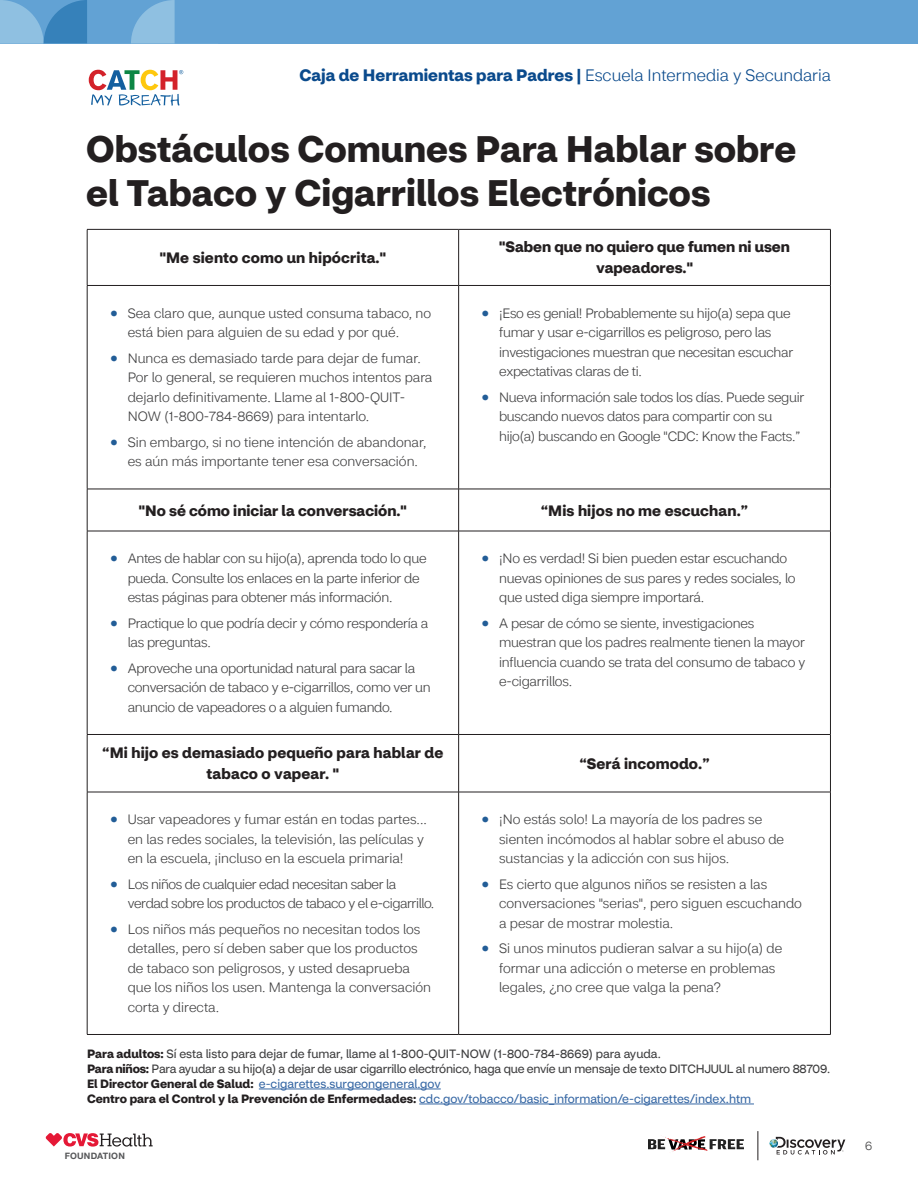
<style>
.page{position:relative;width:918px;height:1188px;background:#fff}
.page>*{position:absolute;margin:0;border:0;box-sizing:border-box;transform-origin:0 0}
.Main_Headline{font:700 36.75px/44.2px "CVS Health Sans";color:#231f20}
.t1{font:700 16.5px "CVS Health Sans";color:#0a4a8c}
.Subhead_3_10pt{font:700 15px/21px "CVS Health Sans";letter-spacing:.01em;color:#231f20;text-align:center}
.t2{font:300 13.5px/19.5px "CVS Health Sans";letter-spacing:-.015em;color:#3e3e3f}
.Body{font:12px/15px "CVS Health Sans";color:#3e3e3f}
.t3{font:300 12px "CVS Health Sans";color:#3e3e3f}
.t4{font:700 8.85px "Helvetica Neue";letter-spacing:.025em;color:#57585a}
.s1{font-weight:300}
.s2{font-family:"Helvetica Neue";color:#225d97}
.s3{font-weight:700;color:#231f20}
.s4{color:#3667a4}
</style>
<div class="page">
<svg style="left:46px;top:1133px;width:107px;height:14px"></svg>
<div style="left:0;top:0;width:918px;height:44px;background:#62a2d4"></div>
<svg style="left:0;top:0;width:175px;height:44px"></svg>
<svg style="left:89px;top:70px;width:94px;height:36px"></svg>
<svg style="left:769px;top:1137px;width:76px;height:18px"></svg>
<svg style="left:758px;top:1131px;width:1px;height:29px"></svg>
<img style="left:649px;top:1139px;width:94px;height:11px">
<svg style="left:659px;top:1136px;width:50px;height:16px"></svg>
<hr style="left:259px;top:1089px;width:182px;height:1px;background:#3667a4">
<hr style="left:419px;top:1104px;width:335px;height:1px;background:#3667a4">
<hr style="left:87px;top:229px;width:372px;height:1px;background:#231f20">
<hr style="left:87px;top:230px;width:1px;height:55px;background:#231f20">
<hr style="left:459px;top:229px;width:372px;height:1px;background:#231f20">
<hr style="left:458px;top:230px;width:1px;height:55px;background:#231f20">
<hr style="left:830px;top:230px;width:1px;height:55px;background:#231f20">
<hr style="left:87px;top:285px;width:372px;height:1px;background:#231f20">
<hr style="left:87px;top:286px;width:1px;height:203px;background:#231f20">
<hr style="left:459px;top:285px;width:372px;height:1px;background:#231f20">
<hr style="left:458px;top:286px;width:1px;height:203px;background:#231f20">
<hr style="left:830px;top:286px;width:1px;height:203px;background:#231f20">
<hr style="left:87px;top:489px;width:372px;height:1px;background:#231f20">
<hr style="left:87px;top:489px;width:1px;height:42px;background:#231f20">
<hr style="left:459px;top:489px;width:372px;height:1px;background:#231f20">
<hr style="left:458px;top:489px;width:1px;height:42px;background:#231f20">
<hr style="left:830px;top:489px;width:1px;height:42px;background:#231f20">
<hr style="left:87px;top:531px;width:372px;height:1px;background:#231f20">
<hr style="left:87px;top:531px;width:1px;height:203px;background:#231f20">
<hr style="left:459px;top:531px;width:372px;height:1px;background:#231f20">
<hr style="left:458px;top:531px;width:1px;height:203px;background:#231f20">
<hr style="left:830px;top:531px;width:1px;height:203px;background:#231f20">
<hr style="left:87px;top:734px;width:372px;height:1px;background:#231f20">
<hr style="left:87px;top:735px;width:1px;height:57px;background:#231f20">
<hr style="left:459px;top:734px;width:372px;height:1px;background:#231f20">
<hr style="left:458px;top:735px;width:1px;height:57px;background:#231f20">
<hr style="left:830px;top:735px;width:1px;height:57px;background:#231f20">
<hr style="left:87px;top:792px;width:372px;height:1px;background:#231f20">
<hr style="left:87px;top:792px;width:1px;height:242px;background:#231f20">
<hr style="left:459px;top:792px;width:372px;height:1px;background:#231f20">
<hr style="left:458px;top:792px;width:1px;height:242px;background:#231f20">
<hr style="left:830px;top:792px;width:1px;height:242px;background:#231f20">
<hr style="left:87px;top:1034px;width:372px;height:1px;background:#231f20">
<hr style="left:459px;top:1034px;width:372px;height:1px;background:#231f20">
<p class="t1" style="left:299px;top:65px;width:533px">Caja de Herramientas para Padres | <span class="s1">Escuela Intermedia y Secundaria</span></p>
<p class="Main_Headline" style="left:86px;top:127px;width:712px">Obstáculos Comunes Para Hablar sobre el Tabaco y Cigarrillos Electrónicos</p>
<p class="Subhead_3_10pt" style="left:160px;top:247px;width:228px">"Me siento como un hipócrita."</p>
<p class="Subhead_3_10pt" style="left:499px;top:237px;width:292px">"Saben que no quiero que fumen ni usen vapeadores."</p>
<p class="t2" style="left:128px;top:304px;width:305px;text-indent:-18px"><span class="s2">●</span> Sea claro que, aunque usted consuma tabaco, no está bien para alguien de su edad y por qué.</p>
<p class="t2" style="left:128px;top:349px;width:306px;text-indent:-18px"><span class="s2">●</span> Nunca es demasiado tarde para dejar de fumar.<br>Por lo general, se requieren muchos intentos para dejarlo definitivamente. Llame al 1-800-QUIT-NOW (1-800-784-8669) para intentarlo.</p>
<p class="t2" style="left:128px;top:433px;width:300px;text-indent:-18px"><span class="s2">●</span> Sin embargo, si no tiene intención de abandonar, es aún más importante tener esa conversación.</p>
<p class="t2" style="left:499px;top:304px;width:296px;text-indent:-18px"><span class="s2">●</span> ¡Eso es genial! Probablemente su hijo(a) sepa que fumar y usar e-cigarrillos es peligroso, pero las investigaciones muestran que necesitan escuchar expectativas claras de ti.</p>
<p class="t2" style="left:499px;top:388px;width:307px;text-indent:-18px"><span class="s2">●</span> Nueva información sale todos los días. Puede seguir buscando nuevos datos para compartir con su hijo(a) buscando en Google "CDC: Know the Facts.”</p>
<p class="Subhead_3_10pt" style="left:139px;top:500px;width:269px">"No sé cómo iniciar la conversación."</p>
<p class="Subhead_3_10pt" style="left:541px;top:500px;width:209px">“Mis hijos no me escuchan.”</p>
<p class="t2" style="left:128px;top:549px;width:300px;text-indent:-18px"><span class="s2">●</span> Antes de hablar con su hijo(a), aprenda todo lo que pueda. Consulte los enlaces en la parte inferior de estas páginas para obtener más información.</p>
<p class="t2" style="left:128px;top:614px;width:302px;text-indent:-18px"><span class="s2">●</span> Practique lo que podría decir y cómo respondería a las preguntas.</p>
<p class="t2" style="left:128px;top:659px;width:304px;text-indent:-18px"><span class="s2">●</span> Aproveche una oportunidad natural para sacar la conversación de tabaco y e-cigarrillos, como ver un anuncio de vapeadores o a alguien fumando.</p>
<p class="t2" style="left:499px;top:549px;width:298px;text-indent:-18px"><span class="s2">●</span> ¡No es verdad! Si bien pueden estar escuchando nuevas opiniones de sus pares y redes sociales, lo que usted diga siempre importará.</p>
<p class="t2" style="left:499px;top:614px;width:308px;text-indent:-18px"><span class="s2">●</span> A pesar de cómo se siente, investigaciones muestran que los padres realmente tienen la mayor influencia cuando se trata del consumo de tabaco y e-cigarrillos.</p>
<p class="Subhead_3_10pt" style="left:102px;top:743px;width:343px">“Mi hijo es demasiado pequeño para hablar de tabaco o vapear. "</p>
<p class="Subhead_3_10pt" style="left:579px;top:753px;width:132px">“Será incomodo.”</p>
<p class="t2" style="left:128px;top:810px;width:301px;text-indent:-18px"><span class="s2">●</span> Usar vapeadores y fumar están en todas partes... en las redes sociales, la televisión, las películas y en la escuela, ¡incluso en la escuela primaria!</p>
<p class="t2" style="left:128px;top:875px;width:308px;text-indent:-18px"><span class="s2">●</span> Los niños de cualquier edad necesitan saber la verdad sobre los productos de tabaco y el e-cigarrillo.</p>
<p class="t2" style="left:128px;top:920px;width:305px;text-indent:-18px"><span class="s2">●</span> Los niños más pequeños no necesitan todos los detalles, pero sí deben saber que los productos de tabaco son peligrosos, y usted desaprueba que los niños los usen. Mantenga la conversación corta y directa.</p>
<p class="t2" style="left:499px;top:810px;width:287px;text-indent:-18px"><span class="s2">●</span> ¡No estás solo! La mayoría de los padres se sienten incómodos al hablar sobre el abuso de sustancias y la adicción con sus hijos.</p>
<p class="t2" style="left:499px;top:875px;width:304px;text-indent:-18px"><span class="s2">●</span> Es cierto que algunos niños se resisten a las conversaciones "serias", pero siguen escuchando a pesar de mostrar molestia.</p>
<p class="t2" style="left:499px;top:939px;width:285px;text-indent:-18px"><span class="s2">●</span> Si unos minutos pudieran salvar a su hijo(a) de formar una adicción o meterse en problemas legales, ¿no cree que valga la pena?</p>
<p class="Body" style="left:87px;top:1046px;width:745px"><span class="s3">Para adultos:</span> Sí esta listo para dejar de fumar, llame al 1-800-QUIT-NOW (1-800-784-8669) para ayuda.<br><span class="s3">Para niños:</span> Para ayudar a su hijo(a) a dejar de usar cigarrillo electrónico, haga que envíe un mensaje de texto DITCHJUUL al numero 88709.<br><span class="s3">El Director General de Salud:</span> <span class="s4">e-cigarettes.surgeongeneral.gov<br></span><span class="s3">Centro para el Control y la Prevención de Enfermedades:</span> <span class="s4">cdc.gov/tobacco/basic_information/e-cigarettes/index.htm</span></p>
<p class="t4" style="left:65px;top:1149px;width:62px">FOUNDATION</p>
<p class="t3" style="left:865px;top:1139px;width:9px">6</p>
</div>
